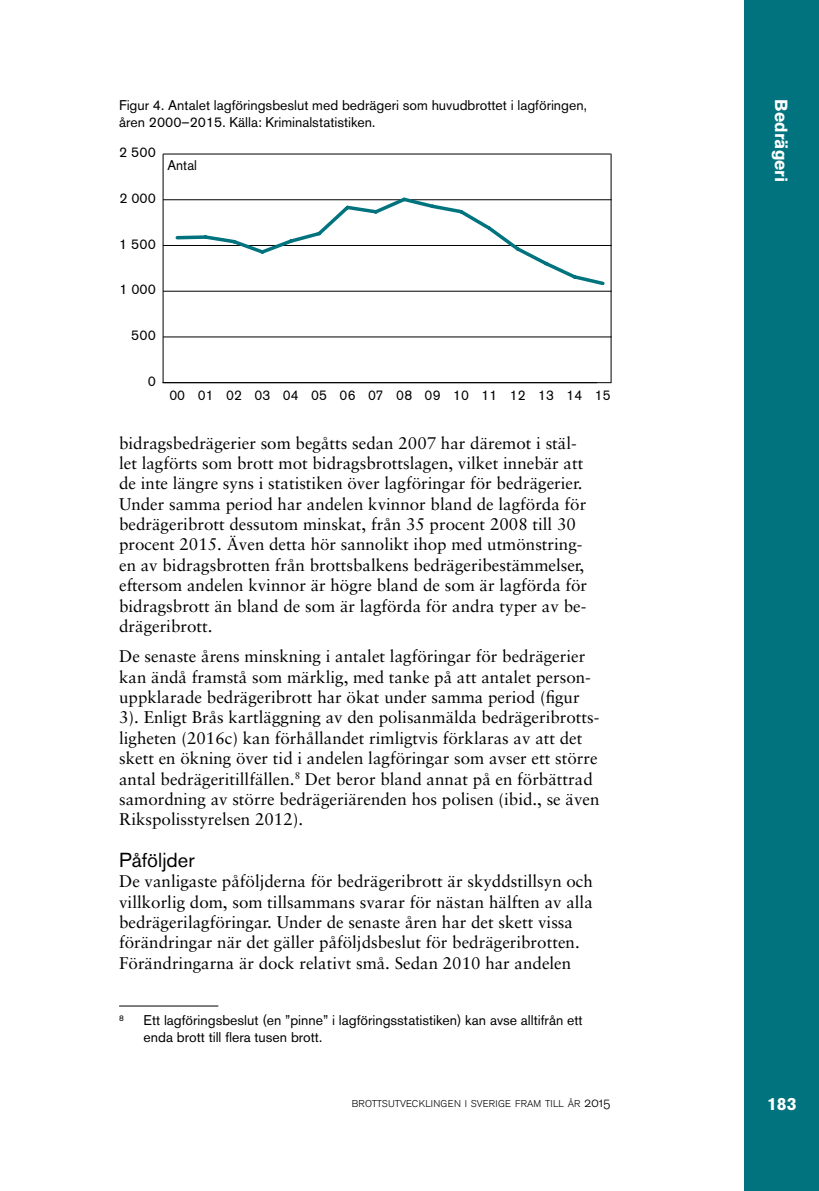
<style>
.page{position:relative;width:819px;height:1191px;background:#fff}
.page>*{position:absolute;margin:0;border:0;box-sizing:border-box;transform-origin:0 0}
.t1{font:20.12px "Akzidenz Grotesk BE";color:#000}
.t2{font:700 17.5px "Akzidenz Grotesk BE";color:#fff}
.t3{font:16.97px/20.3px "Sabon";color:#000}
.t4{font:14px/16.8px "Akzidenz Grotesk BE";color:#000}
.t5{font:9.8px "Akzidenz Grotesk BE Light Os F";letter-spacing:.02em;color:#000}
.t6{font:8.22px "Akzidenz Grotesk BE";color:#000}
.s1{font-size:14px}
</style>
<div class="page">
<div style="left:744px;top:0;width:75px;height:1191px;background:#00737e"></div>
<hr style="left:119px;top:1005px;width:99px;height:1px;background:#000">
<hr style="left:163px;top:382px;width:448px;height:1px;background:#000">
<hr style="left:163px;top:154px;width:1px;height:229px;background:#000">
<hr style="left:162px;top:382px;width:435px;height:1px;background:#000">
<hr style="left:163px;top:337px;width:448px;height:1px;background:#000">
<hr style="left:163px;top:291px;width:448px;height:1px;background:#000">
<hr style="left:163px;top:245px;width:448px;height:1px;background:#000">
<hr style="left:163px;top:199px;width:448px;height:1px;background:#000">
<hr style="left:163px;top:154px;width:447px;height:1px;background:#000">
<svg style="left:174px;top:197px;width:433px;height:89px"></svg>
<hr style="left:610px;top:154px;width:1px;height:228px;background:#000">
<p class="t4" style="left:119px;top:96px;width:469px">Figur 4. Antalet lagföringsbeslut med bedrägeri som huvudbrottet i lagföringen, åren 2000–2015. Källa: Kriminalstatistiken.</p>
<p class="t4" style="left:167px;top:156px;width:31px">Antal</p>
<p class="t4" style="left:119px;top:144px;width:38px">2 500</p>
<p class="t4" style="left:119px;top:190px;width:38px">2 000</p>
<p class="t4" style="left:119px;top:235px;width:38px">1 500</p>
<p class="t4" style="left:119px;top:281px;width:38px">1 000</p>
<p class="t4" style="left:131px;top:327px;width:26px">500</p>
<p class="t4" style="left:148px;top:372px;width:10px">0</p>
<p class="t4" style="left:169px;top:386px;width:443px">00 01 02 03 04 05 06 07 08 09 10 11 12 13 14 15</p>
<p class="t3" style="left:119px;top:432px;width:469px">bidragsbedrägerier som begåtts sedan 2007 har däremot i stäl&shy;let lagförts som brott mot bidragsbrottslagen, vilket innebär att de inte längre syns i statistiken över lagföringar för bedrägerier.<br>Under samma period har andelen kvinnor bland de lagförda för bedrägeribrott dessutom minskat, från 35 procent 2008 till 30 procent 2015. Även detta hör sannolikt ihop med utmönstring&shy;en av bidragsbrotten från brottsbalkens bedrägeribestämmelser, eftersom andelen kvinnor är högre bland de som är lagförda för bidragsbrott än bland de som är lagförda för andra typer av be&shy;drägeribrott.</p>
<p class="t3" style="left:119px;top:646px;width:482px">De senaste årens minskning i antalet lagföringar för bedrägerier kan ändå framstå som märklig, med tanke på att antalet person&shy;uppklarade bedrägeribrott har ökat under samma period (figur 3). Enligt Brås kartläggning av den polisanmälda bedrägeribrotts&shy;ligheten (2016c) kan förhållandet rimligtvis förklaras av att det skett en ökning över tid i andelen lagföringar som avser ett större antal bedrägeritillfällen.<sup>8</sup> Det beror bland annat på en förbättrad samordning av större bedrägeriärenden hos polisen (ibid., se även Rikspolisstyrelsen 2012).</p>
<p class="t1" style="left:119px;top:847px;width:77px">Påföljder</p>
<p class="t3" style="left:119px;top:871px;width:475px">De vanligaste påföljderna för bedrägeribrott är skyddstillsyn och villkorlig dom, som tillsammans svarar för nästan hälften av alla bedrägerilagföringar. Under de senaste åren har det skett vissa förändringar när det gäller påföljdsbeslut för bedrägeribrotten.<br>Förändringarna är dock relativt små. Sedan 2010 har andelen</p>
<p class="t6" style="left:119px;top:1013px;width:6px">8</p>
<p class="t4" style="left:144px;top:1012px;width:440px">Ett lagföringsbeslut (en ”pinne” i lagföringsstatistiken) kan avse alltifrån ett enda brott till flera tusen brott.</p>
<p class="t2" style="left:791px;top:99px;width:84px;rotate:90deg">Bedrägeri</p>
<p class="t5" style="left:352px;top:1098px;width:260px">BROTTSUTVECKLINGEN I SVERIGE FRAM TILL ÅR <span class="s1">2015</span></p>
<p class="t2" style="left:767px;top:1093px;width:31px">183</p>
</div>
